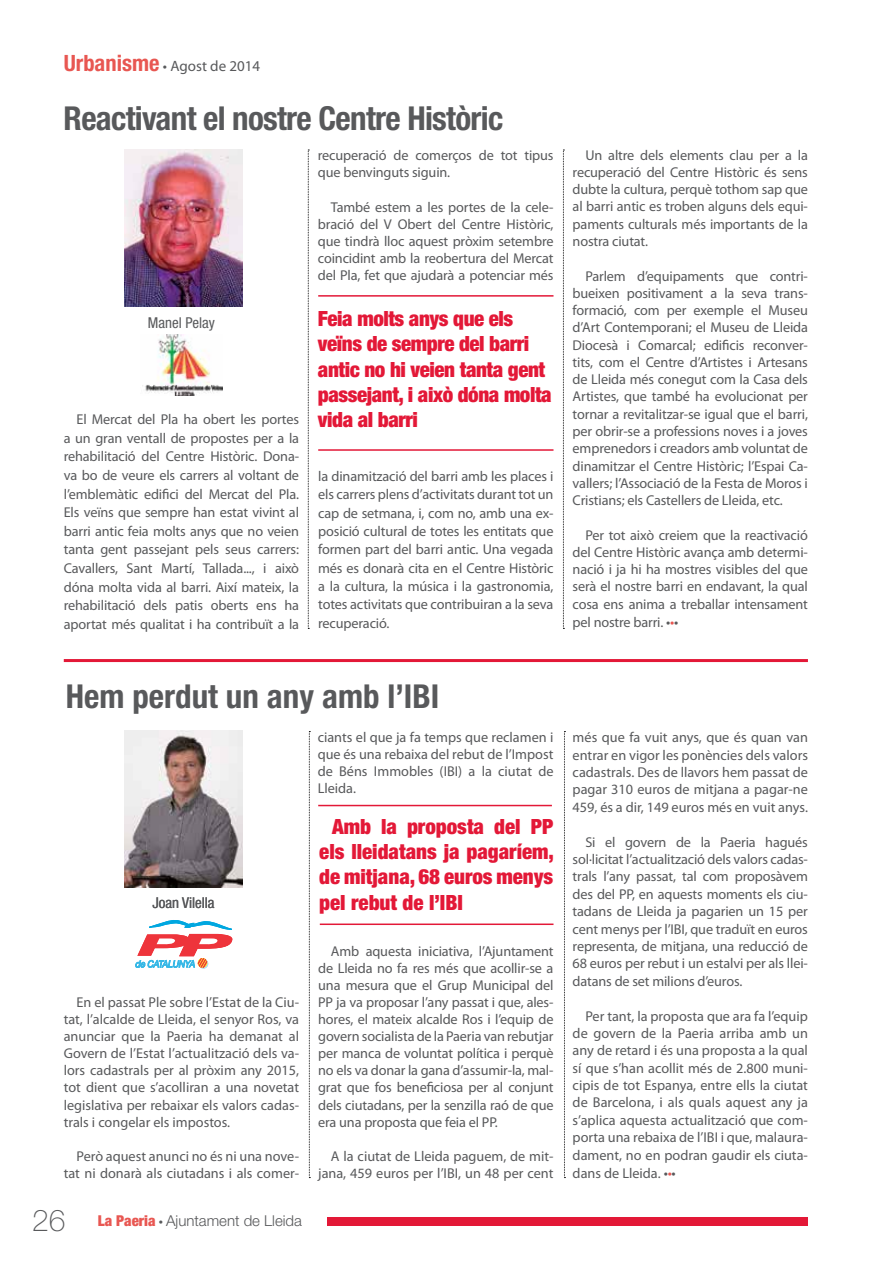
<style>
.page{position:relative;width:893px;height:1263px;background:#fff}
.page>*{position:absolute;margin:0;border:0;box-sizing:border-box;transform-origin:0 0}
.t1{font:700 condensed 33px "Helvetica Neue LT Std";letter-spacing:-.02em;color:#58595b}
.t2{font:700 condensed 33px "Helvetica Neue LT Std";color:#58595b}
.t3{font:900 condensed 21px/25.2px "Helvetica Neue LT Std";letter-spacing:-.02em;color:#e31837;text-align:justify}
.t4{font:300 15px "Helvetica Neue LT Std";color:#58595b}
.t5{font:15px "Myriad Pro";color:#58595b}
.t6{font:condensed 15px "Helvetica Neue LT Std";color:#58595b}
.t7{font:14.25px/17.1px "Myriad Pro";letter-spacing:-.01em;color:#58595b;text-align:justify}
.s1{font-family:"Helvetica Neue LT Std";font-weight:700;font-stretch:condensed;font-size:22.5px;color:#e85752}
.s2{font-family:"Helvetica Neue LT Std";font-weight:900;font-stretch:condensed;font-size:21px;color:#e31837}
.s3{font-size:15px}
.s4{font-size:15px;color:#e85752}
.s5{font-weight:100;font-size:30px}
.s6{font-weight:900;font-stretch:condensed;color:#e85752}
.s7{font-family:"Myriad Pro";font-weight:400}
</style>
<div class="page">
<div style="left:327px;top:1217px;width:481px;height:9px;background:#e31837"></div>
<hr style="left:64px;top:659px;width:744px;height:3px;background:#e31837">
<hr style="left:320px;top:923px;width:233px;height:2px;background:#e31837">
<img style="left:125px;top:731px;width:117px;height:157px">
<img style="left:125px;top:149px;width:117px;height:157px">
<hr style="left:318px;top:805px;width:234px;height:1px;background:#e31837">
<svg style="left:135px;top:920px;width:98px;height:49px"></svg>
<img style="left:142px;top:334px;width:80px;height:61px">
<svg style="left:564px;top:731px;width:1px;height:447px"></svg>
<svg style="left:309px;top:731px;width:1px;height:447px"></svg>
<hr style="left:318px;top:449px;width:235px;height:2px;background:#e31837">
<hr style="left:318px;top:295px;width:235px;height:2px;background:#e31837">
<svg style="left:563px;top:150px;width:1px;height:479px"></svg>
<svg style="left:308px;top:150px;width:1px;height:479px"></svg>
<p class="t5" style="left:64px;top:57px;width:198px"><span class="s1">Urbanisme</span> • Agost de 2014</p>
<h1 class="t1" style="left:64px;top:98px;width:441px">Reactivant el nostre Centre Històric</h1>
<p class="t7" style="left:318px;top:147px;width:237px">recuperació de comerços de tot tipus que benvinguts siguin.</p>
<p class="t7" style="left:318px;top:198px;width:237px;text-indent:13px">També estem a les portes de la cele&shy;bració del V Obert del Centre Històric, que tindrà lloc aquest pròxim setembre coincidint amb la reobertura del Mercat del Pla, fet que ajudarà a potenciar més</p>
<h2 class="t3" style="left:318px;top:306px;width:235px;text-align:left">Feia molts anys que els veïns de sempre del barri antic no hi veien tanta gent passejant, i això dóna molta</h2>
<p class="t7" style="left:64px;top:410px;width:356px;line-height:18.6px;text-align:left;text-indent:13px">El Mercat del Pla ha obert les portes <span class="s2">vida al barri </span>a un gran ventall de propostes per a la<br>rehabilitació del Centre Històric. Dona-<br>va bo de veure els carrers al voltant de<br>l’emblemàtic edifici del Mercat del Pla.<br>Els veïns que sempre han estat vivint al<br>barri antic feia molts anys que no veien<br>tanta gent passejant pels seus carrers:<br>Cavallers, Sant Martí, Tallada..., i això<br>dóna molta vida al barri. Així mateix, la<br>rehabilitació dels patis oberts ens ha<br>aportat més qualitat i ha contribuït a la</p>
<p class="t6" style="left:148px;top:314px;width:68px">Manel Pelay</p>
<p class="t7" style="left:318px;top:467px;width:237px;line-height:18.3px">la dinamització del barri amb les places i els carrers plens d’activitats durant tot un cap de setmana, i, com no, amb una ex&shy;posició cultural de totes les entitats que formen part del barri antic. Una vegada més es donarà cita en el Centre Històric a la cultura, la música i la gastronomia, totes activitats que contribuiran a la seva recuperació.</p>
<p class="t7" style="left:573px;top:146px;width:237px;text-indent:13px">Un altre dels elements clau per a la recuperació del Centre Històric és sens dubte la cultura, perquè tothom sap que al barri antic es troben alguns dels equi&shy;paments culturals més importants de la nostra ciutat.</p>
<p class="t7" style="left:573px;top:267px;width:237px;text-indent:13px">Parlem d’equipaments que contri&shy;bueixen positivament a la seva trans&shy;formació, com per exemple el Museu d’Art Contemporani; el Museu de Lleida Diocesà i Comarcal; edificis reconver&shy;tits, com el Centre d’Artistes i Artesans de Lleida més conegut com la Casa dels Artistes, que també ha evolucionat per tornar a revitalitzar-se igual que el barri, per obrir-se a professions noves i a joves emprenedors i creadors amb voluntat de dinamitzar el Centre Històric; l’Espai Ca&shy;vallers; l’Associació de la Festa de Moros i Cristians; els Castellers de Lleida, etc.</p>
<p class="t7" style="left:573px;top:526px;width:237px;text-indent:13px">Per tot això creiem que la reactivació del Centre Històric avança amb determi&shy;nació i ja hi ha mostres visibles del que serà el nostre barri en endavant, la qual cosa ens anima a treballar intensament pel nostre barri. <span class="s3">•</span><span class="s4">•</span><span class="s3">•</span></p>
<h1 class="t2" style="left:66px;top:676px;width:375px">Hem perdut un any amb l’IBI</h1>
<p class="t6" style="left:152px;top:894px;width:64px">Joan Vilella</p>
<p class="t7" style="left:64px;top:993px;width:237px;text-indent:13px">En el passat Ple sobre l’Estat de la Ciu&shy;tat, l’alcalde de Lleida, el senyor Ros, va anunciar que la Paeria ha demanat al Govern de l’Estat l’actualització dels va&shy;lors cadastrals per al pròxim any 2015, tot dient que s’acolliran a una novetat legislativa per rebaixar els valors cadas&shy;trals i congelar els impostos.</p>
<p class="t7" style="left:64px;top:1147px;width:237px;text-align:right">Però aquest anunci no és ni una nove&shy;tat ni donarà als ciutadans i als comer-</p>
<p class="t4" style="left:32px;top:1211px;width:271px"><span class="s5">26</span> <span class="s6">La Paeria</span> <span class="s7">•</span> Ajuntament de Lleida</p>
<p class="t7" style="left:318px;top:728px;width:237px">ciants el que ja fa temps que reclamen i que és una rebaixa del rebut de l’Impost de Béns Immobles (IBI) a la ciutat de Lleida.</p>
<h2 class="t3" style="left:319px;top:814px;width:236px;text-indent:13px">Amb la proposta del PP els lleidatans ja pagaríem, de mitjana, 68 euros menys pel rebut de l’IBI</h2>
<p class="t7" style="left:318px;top:942px;width:237px;text-indent:13px">Amb aquesta iniciativa, l’Ajuntament de Lleida no fa res més que acollir-se a una mesura que el Grup Municipal del PP ja va proposar l’any passat i que, ales&shy;hores, el mateix alcalde Ros i l’equip de govern socialista de la Paeria van rebutjar per manca de voluntat política i perquè no els va donar la gana d’assumir-la, mal&shy;grat que fos beneficiosa per al conjunt dels ciutadans, per la senzilla raó de que era una proposta que feia el PP.</p>
<p class="t7" style="left:318px;top:1147px;width:237px;text-align:right">A la ciutat de Lleida paguem, de mit&shy;jana, 459 euros per l’IBI, un 48 per cent</p>
<p class="t7" style="left:573px;top:729px;width:237px">més que fa vuit anys, que és quan van entrar en vigor les ponències dels valors cadastrals. Des de llavors hem passat de pagar 310 euros de mitjana a pagar-ne 459, és a dir, 149 euros més en vuit anys.</p>
<p class="t7" style="left:573px;top:833px;width:237px;text-indent:13px">Si el govern de la Paeria hagués sol·licitat l’actualització dels valors cadas&shy;trals l’any passat, tal com proposàvem des del PP, en aquests moments els ciu&shy;tadans de Lleida ja pagarien un 15 per cent menys per l’IBI, que traduït en euros representa, de mitjana, una reducció de 68 euros per rebut i un estalvi per als llei&shy;datans de set milions d’euros.</p>
<p class="t7" style="left:573px;top:1007px;width:237px;line-height:17.5px;text-indent:13px">Per tant, la proposta que ara fa l’equip de govern de la Paeria arriba amb un any de retard i és una proposta a la qual sí que s’han acollit més de 2.800 muni&shy;cipis de tot Espanya, entre ells la ciutat de Barcelona, i als quals aquest any ja s’aplica aquesta actualització que com&shy;porta una rebaixa de l’IBI i que, malaura&shy;dament, no en podran gaudir els ciuta&shy;dans de Lleida. <span class="s3">•</span><span class="s4">•</span><span class="s3">•</span></p>
</div>
